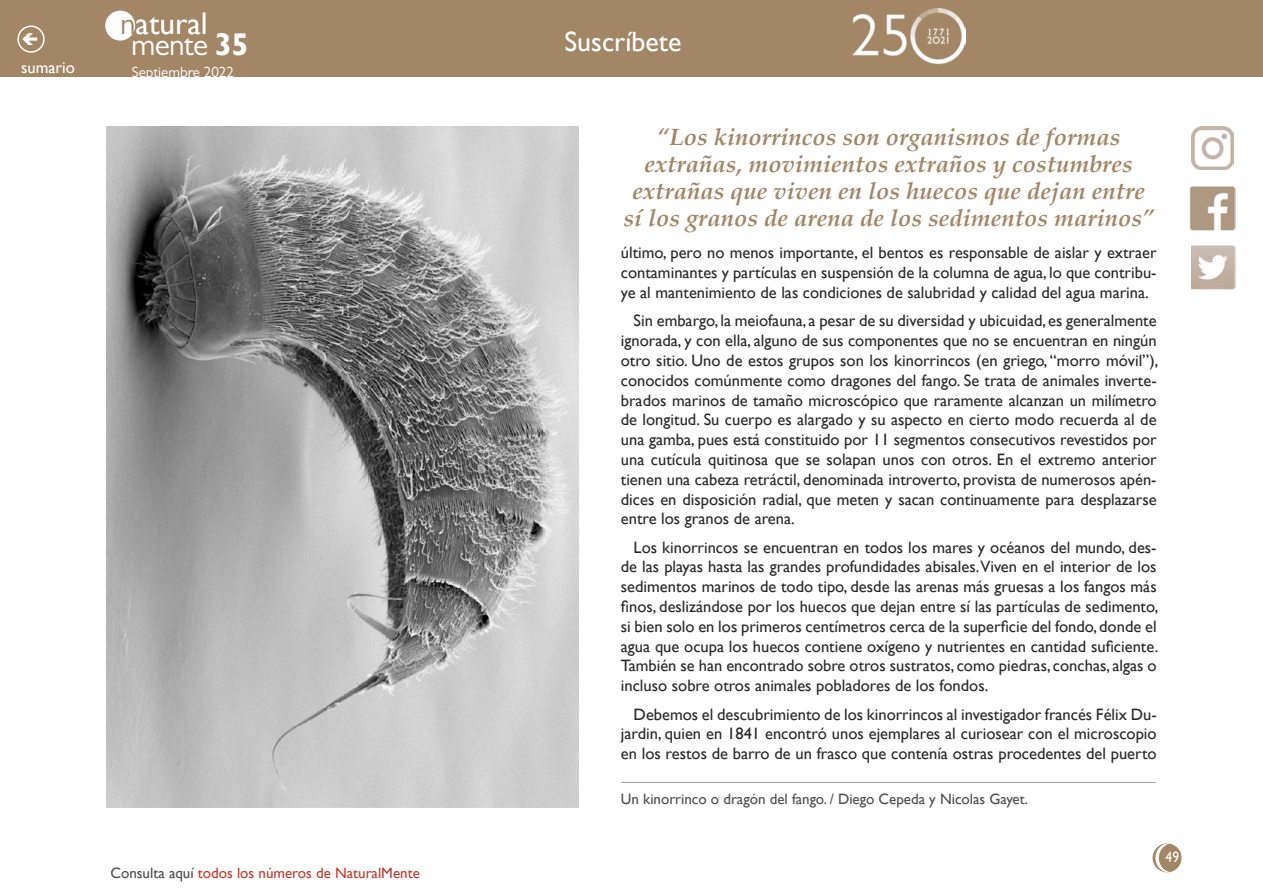
<style>
.page{position:relative;width:1263px;height:893px;background:#fff}
.page>*{position:absolute;margin:0;border:0;box-sizing:border-box;transform-origin:0 0}
.t1{font:31.35px "Gill Sans";color:#fff}
.t2{font:31.35px "Gill Sans MT Pro";letter-spacing:-.02em;color:#fff}
.t3{font:27.9px "Gill Sans";color:#fff}
.t4{font:italic 700 24px/27px "Palatino";color:#a28666;text-align:center}
.t5{font:16.5px/19.8px "Gill Sans";color:#282829;text-align:justify}
.t6{font:16.5px "Gill Sans";color:#fff}
.t7{font:15px "Gill Sans";color:#4b4b4d}
.t8{font:15px "Gill Sans";color:#bd392b}
.t9{font:15px "Gill Sans MT Pro";color:#fff}
.t10{font:15px "Gill Sans";color:#fff;scale:.9 1}
.s1{font-family:"Gill Sans MT Pro";color:#a28666}
.s2{font-family:"Gill Sans";font-weight:700}
.s3{color:#4b4b4d}
</style>
<div class="page">
<div style="left:1153px;top:844px;width:28px;height:28px;background:#a28666;border-radius:50%"></div>
<div style="left:1152px;top:843px;width:29px;height:29px;border:2px solid #a28666;border-radius:50%"></div>
<div style="left:0;top:0;width:1263px;height:77px;background:#a28666"></div>
<div style="left:106px;top:11px;width:29px;height:29px;background:#fff;border-radius:50%"></div>
<div style="left:105px;top:11px;width:30px;height:30px;border:1px solid #fff;border-radius:50%"></div>
<svg style="left:1155px;top:843px;width:15px;height:29px"></svg>
<div style="left:17px;top:26px;width:28px;height:27px;border:2px solid #fff;border-radius:50%"></div>
<img style="left:1190px;top:186px;width:45px;height:44px">
<img style="left:1191px;top:246px;width:44px;height:44px">
<img style="left:1191px;top:127px;width:42px;height:42px">
<img style="left:853px;top:9px;width:112px;height:55px">
<img style="left:106px;top:127px;width:472px;height:681px">
<hr style="left:621px;top:782px;width:534px;height:1px;background:#9c9e9f">
<p class="t6" style="left:21px;top:58px;width:55px">sumario</p>
<h1 class="t1" style="left:120px;top:5px;width:89px"><span class="s1">n</span>atural</h1>
<h1 class="t2" style="left:131px;top:26px;width:119px">mente <span class="s2">35</span></h1>
<p class="t9" style="left:132px;top:63px;width:104px">Septiembre 2022</p>
<p class="t8" style="left:110px;top:864px;width:311px"><span class="s3">Consulta aquí</span> todos los números de NaturalMente</p>
<h2 class="t3" style="left:564px;top:25px;width:118px">Suscríbete</h2>
<h3 class="t4" style="left:623px;top:124px;width:532px">“Los kinorrincos son organismos de formas extrañas, movimientos extraños y costumbres extrañas que viven en los huecos que dejan entre sí los granos de arena de los sedimentos marinos”</h3>
<p class="t5" style="left:621px;top:243px;width:537px">último, pero no menos importante, el bentos es responsable de aislar y extraer contaminantes y partículas en suspensión de la columna de agua, lo que contribu&shy;ye al mantenimiento de las condiciones de salubridad y calidad del agua marina.</p>
<p class="t5" style="left:621px;top:311px;width:539px;text-indent:13px">Sin embargo, la meiofauna, a pesar de su diversidad y ubicuidad, es generalmente ignorada, y con ella, alguno de sus componentes que no se encuentran en ningún otro sitio. Uno de estos grupos son los kinorrincos (en griego, “morro móvil”), conocidos comúnmente como dragones del fango. Se trata de animales inverte&shy;brados marinos de tamaño microscópico que raramente alcanzan un milímetro de longitud. Su cuerpo es alargado y su aspecto en cierto modo recuerda al de una gamba, pues está constituido por 11 segmentos consecutivos revestidos por una cutícula quitinosa que se solapan unos con otros. En el extremo anterior tienen una cabeza retráctil, denominada introverto, provista de numerosos apén&shy;dices en disposición radial, que meten y sacan continuamente para desplazarse entre los granos de arena.</p>
<p class="t5" style="left:621px;top:537px;width:539px;text-indent:13px">Los kinorrincos se encuentran en todos los mares y océanos del mundo, des&shy;de las playas hasta las grandes profundidades abisales.Viven en el interior de los sedimentos marinos de todo tipo, desde las arenas más gruesas a los fangos más finos, deslizándose por los huecos que dejan entre sí las partículas de sedimento, si bien solo en los primeros centímetros cerca de la superficie del fondo, donde el agua que ocupa los huecos contiene oxígeno y nutrientes en cantidad suficiente.<br>También se han encontrado sobre otros sustratos, como piedras, conchas, algas o incluso sobre otros animales pobladores de los fondos.</p>
<p class="t5" style="left:621px;top:704px;width:537px;text-indent:13px">Debemos el descubrimiento de los kinorrincos al investigador francés Félix Du&shy;jardin, quien en 1841 encontró unos ejemplares al curiosear con el microscopio en los restos de barro de un frasco que contenía ostras procedentes del puerto</p>
<p class="t7" style="left:621px;top:790px;width:409px">Un kinorrinco o dragón del fango. / Diego Cepeda y Nicolas Gayet.</p>
<p class="t10" style="left:1165px;top:849px;width:16px">49</p>
</div>
